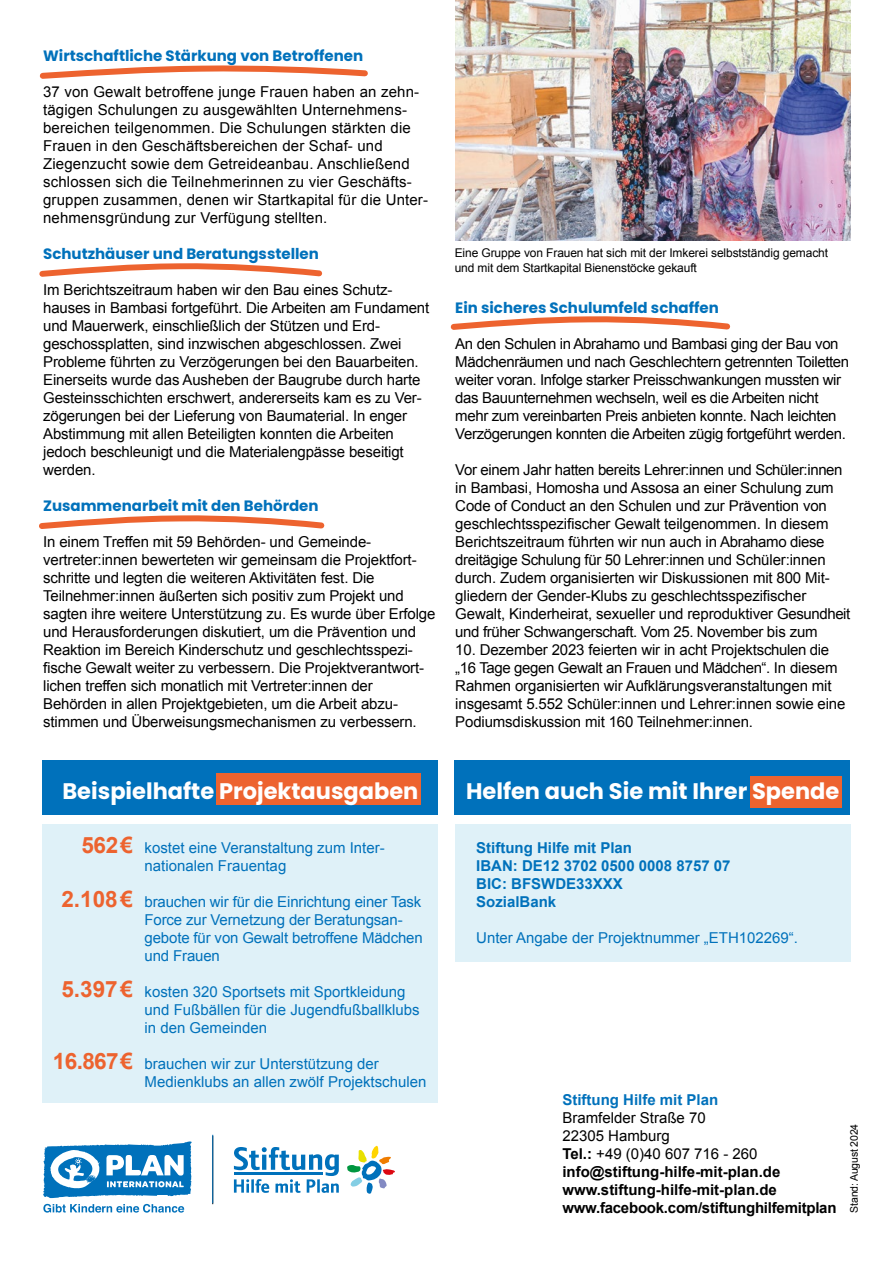
<style>
.page{position:relative;width:893px;height:1263px;background:#fff}
.page>*{position:absolute;margin:0;border:0;box-sizing:border-box;transform-origin:0 0}
.Poppins_15pt_Headlin{font:700 22.5px "Poppins";color:#fff}
.Arial_15pt_Betrag_Au{font:700 22.5px "Arial";letter-spacing:-.02em;color:#ed632f}
.Arial_Copytext_10_pt{font:15px/18px "Arial";letter-spacing:-.01em;color:#000}
.Arial_9_pt_Copy_Ausg{font:15px/18px "Arial";color:#0071bb}
.Arial_Copytext_10_pt-2{font:15px/18px "Arial";letter-spacing:.01em;color:#000}
.Arial_Copytext_10_pt-3{font:700 15px "Arial";color:#000}
.Arial_Copytext_10_pt-4{font:700 15px "Poppins";color:#0071bb}
.Arial_9_pt_Copy_Ausg-2{font:700 15px "Arial";color:#0071bb}
.Poppins_10pt_Zwische{font:700 15px "Poppins";color:#0071bb}
.Arial_Copytext_10_pt-5{font:700 15px "Arial";color:#0071bb}
.Arial_8pt__Bildunter{font:12px/15px "Arial";letter-spacing:-.01em;color:#000}
.Arial_7pt_Stand{font:10.5px "Arial";letter-spacing:-.015em;color:#000}
.s1{font-weight:700}
</style>
<div class="page">
<svg style="left:39px;top:65px;width:329px;height:14px"></svg>
<svg style="left:43px;top:1141px;width:149px;height:57px"></svg>
<svg style="left:43px;top:1204px;width:141px;height:8px"></svg>
<svg style="left:347px;top:1146px;width:48px;height:48px"></svg>
<svg style="left:234px;top:1147px;width:105px;height:46px"></svg>
<hr style="left:212px;top:1136px;width:1px;height:68px;background:#000">
<hr style="left:212px;top:1135px;width:1px;height:68px;background:#0071bb">
<img style="left:455px;top:0;width:395px;height:241px">
<svg style="left:39px;top:263px;width:284px;height:14px"></svg>
<svg style="left:450px;top:316px;width:281px;height:14px"></svg>
<div style="left:42px;top:761px;width:396px;height:54px;background:#0071bb"></div>
<div style="left:454px;top:761px;width:396px;height:54px;background:#0071bb"></div>
<div style="left:455px;top:824px;width:395px;height:138px;background:#dff1f8"></div>
<div style="left:43px;top:824px;width:395px;height:279px;background:#dff1f8"></div>
<div style="left:217px;top:773px;width:204px;height:31px;background:#ed632f"></div>
<div style="left:750px;top:776px;width:92px;height:31px;background:#ed632f"></div>
<svg style="left:39px;top:515px;width:286px;height:14px"></svg>
<p class="Arial_Copytext_10_pt-4" style="left:43px;top:47px;width:322px">Wirtschaftliche Stärkung von Betroffenen</p>
<p class="Arial_Copytext_10_pt-2" style="left:43px;top:82px;width:386px">37 von Gewalt betroffene junge Frauen haben an zehn&shy;tägigen Schulungen zu ausgewählten Unternehmens&shy;bereichen teilgenommen. Die Schulungen stärkten die Frauen in den Geschäftsbereichen der Schaf- und Ziegenzucht sowie dem Getreideanbau. Anschließend schlossen sich die Teilnehmerinnen zu vier Geschäfts&shy;gruppen zusammen, denen wir Startkapital für die Unter&shy;nehmensgründung zur Verfügung stellten.</p>
<p class="Arial_Copytext_10_pt-4" style="left:43px;top:245px;width:277px">Schutzhäuser und Beratungsstellen</p>
<p class="Arial_Copytext_10_pt" style="left:43px;top:280px;width:388px">Im Berichtszeitraum haben wir den Bau eines Schutz&shy;hauses in Bambasi fortgeführt. Die Arbeiten am Fundament und Mauerwerk, einschließlich der Stützen und Erd&shy;geschossplatten, sind inzwischen abgeschlossen. Zwei Probleme führten zu Verzögerungen bei den Bauarbeiten.<br>Einerseits wurde das Ausheben der Baugrube durch harte Gesteinsschichten erschwert, andererseits kam es zu Ver&shy;zögerungen bei der Lieferung von Baumaterial. In enger Abstimmung mit allen Beteiligten konnten die Arbeiten jedoch beschleunigt und die Materialengpässe beseitigt werden.</p>
<p class="Arial_Copytext_10_pt-4" style="left:43px;top:497px;width:277px">Zusammenarbeit mit den Behörden</p>
<p class="Arial_Copytext_10_pt" style="left:43px;top:532px;width:394px">In einem Treffen mit 59 Behörden- und Gemeinde&shy;vertreter:innen bewerteten wir gemeinsam die Projektfort&shy;schritte und legten die weiteren Aktivitäten fest. Die Teilnehmer:innen äußerten sich positiv zum Projekt und sagten ihre weitere Unterstützung zu. Es wurde über Erfolge und Herausforderungen diskutiert, um die Prävention und Reaktion im Bereich Kinderschutz und geschlechtsspezi&shy;fische Gewalt weiter zu verbessern. Die Projektverantwort&shy;lichen treffen sich monatlich mit Vertreter:innen der Behörden in allen Projektgebieten, um die Arbeit abzu&shy;stimmen und Überweisungsmechanismen zu verbessern.</p>
<p class="Arial_8pt__Bildunter" style="left:455px;top:245px;width:375px">Eine Gruppe von Frauen hat sich mit der Imkerei selbstständig gemacht und mit dem Startkapital Bienenstöcke gekauft</p>
<p class="Poppins_10pt_Zwische" style="left:455px;top:299px;width:265px">Ein sicheres Schulumfeld schaffen</p>
<p class="Arial_Copytext_10_pt" style="left:455px;top:334px;width:395px">An den Schulen in Abrahamo und Bambasi ging der Bau von Mädchenräumen und nach Geschlechtern getrennten Toiletten weiter voran. Infolge starker Preisschwankungen mussten wir das Bauunternehmen wechseln, weil es die Arbeiten nicht mehr zum vereinbarten Preis anbieten konnte. Nach leichten Verzögerungen konnten die Arbeiten zügig fortgeführt werden.</p>
<p class="Arial_Copytext_10_pt" style="left:455px;top:460px;width:397px">Vor einem Jahr hatten bereits Lehrer:innen und Schüler:innen in Bambasi, Homosha und Assosa an einer Schulung zum Code of Conduct an den Schulen und zur Prävention von geschlechtsspezifischer Gewalt teilgenommen. In diesem Berichtszeitraum führten wir nun auch in Abrahamo diese dreitägige Schulung für 50 Lehrer:innen und Schüler:innen durch. Zudem organisierten wir Diskussionen mit 800 Mit&shy;gliedern der Gender-Klubs zu geschlechtsspezifischer Gewalt, Kinderheirat, sexueller und reproduktiver Gesundheit und früher Schwangerschaft. Vom 25. November bis zum</p>
<p class="Arial_Copytext_10_pt" style="left:455px;top:640px;width:392px">10. Dezember 2023 feierten wir in acht Projektschulen die „16 Tage gegen Gewalt an Frauen und Mädchen“. In diesem Rahmen organisierten wir Aufklärungsveranstaltungen mit insgesamt 5.552 Schüler:innen und Lehrer:innen sowie eine Podiumsdiskussion mit 160 Teilnehmer:innen.</p>
<h2 class="Poppins_15pt_Headlin" style="left:62px;top:778px;width:357px">Beispielhafte Projektausgaben</h2>
<h2 class="Poppins_15pt_Headlin" style="left:466px;top:778px;width:375px">Helfen auch Sie mit Ihrer Spende</h2>
<h3 class="Arial_15pt_Betrag_Au" style="left:82px;top:830px;width:53px">562€</h3>
<h3 class="Arial_15pt_Betrag_Au" style="left:61px;top:884px;width:73px">2.108€</h3>
<h3 class="Arial_15pt_Betrag_Au" style="left:61px;top:974px;width:73px">5.397€</h3>
<h3 class="Arial_15pt_Betrag_Au" style="left:53px;top:1046px;width:82px">16.867€</h3>
<p class="Arial_9_pt_Copy_Ausg" style="left:145px;top:838px;width:242px">kostet eine Veranstaltung zum Inter&shy;nationalen Frauentag</p>
<p class="Arial_9_pt_Copy_Ausg" style="left:145px;top:892px;width:280px">brauchen wir für die Einrichtung einer Task Force zur Vernetzung der Beratungsan&shy;gebote für von Gewalt betroffene Mädchen und Frauen</p>
<p class="Arial_9_pt_Copy_Ausg" style="left:145px;top:982px;width:277px">kosten 320 Sportsets mit Sportkleidung und Fußbällen für die Jugendfußballklubs in den Gemeinden</p>
<p class="Arial_9_pt_Copy_Ausg" style="left:145px;top:1054px;width:283px">brauchen wir zur Unterstützung der<br>Medienklubs an allen zwölf Projektschulen</p>
<p class="Arial_9_pt_Copy_Ausg-2" style="left:476px;top:837px;width:157px">Stiftung Hilfe mit Plan</p>
<p class="Arial_9_pt_Copy_Ausg-2" style="left:476px;top:855px;width:256px">IBAN: DE12 3702 0500 0008 8757 07</p>
<p class="Arial_9_pt_Copy_Ausg-2" style="left:476px;top:873px;width:148px">BIC: BFSWDE33XXX</p>
<p class="Arial_9_pt_Copy_Ausg-2" style="left:476px;top:891px;width:82px">SozialBank</p>
<p class="Arial_9_pt_Copy_Ausg" style="left:476px;top:928px;width:323px">Unter Angabe der Projektnummer „ETH102269“.</p>
<p class="Arial_Copytext_10_pt-5" style="left:562px;top:1089px;width:157px">Stiftung Hilfe mit Plan</p>
<p class="Arial_Copytext_10_pt" style="left:562px;top:1108px;width:145px">Bramfelder Straße 70</p>
<p class="Arial_Copytext_10_pt" style="left:562px;top:1126px;width:109px">22305 Hamburg</p>
<p class="Arial_Copytext_10_pt" style="left:562px;top:1144px;width:197px"><span class="s1">Tel.:</span> +49 (0)40 607 716 - 260</p>
<p class="Arial_Copytext_10_pt-3" style="left:562px;top:1161px;width:219px">info@stiftung-hilfe-mit-plan.de</p>
<p class="Arial_Copytext_10_pt-3" style="left:562px;top:1179px;width:216px">www.stiftung-hilfe-mit-plan.de</p>
<p class="Arial_Copytext_10_pt-3" style="left:562px;top:1197px;width:276px">www.facebook.com/stiftunghilfemitplan</p>
<p class="Arial_7pt_Stand" style="left:847px;top:1213px;width:90px;rotate:-90deg">Stand: August 2024</p>
</div>
